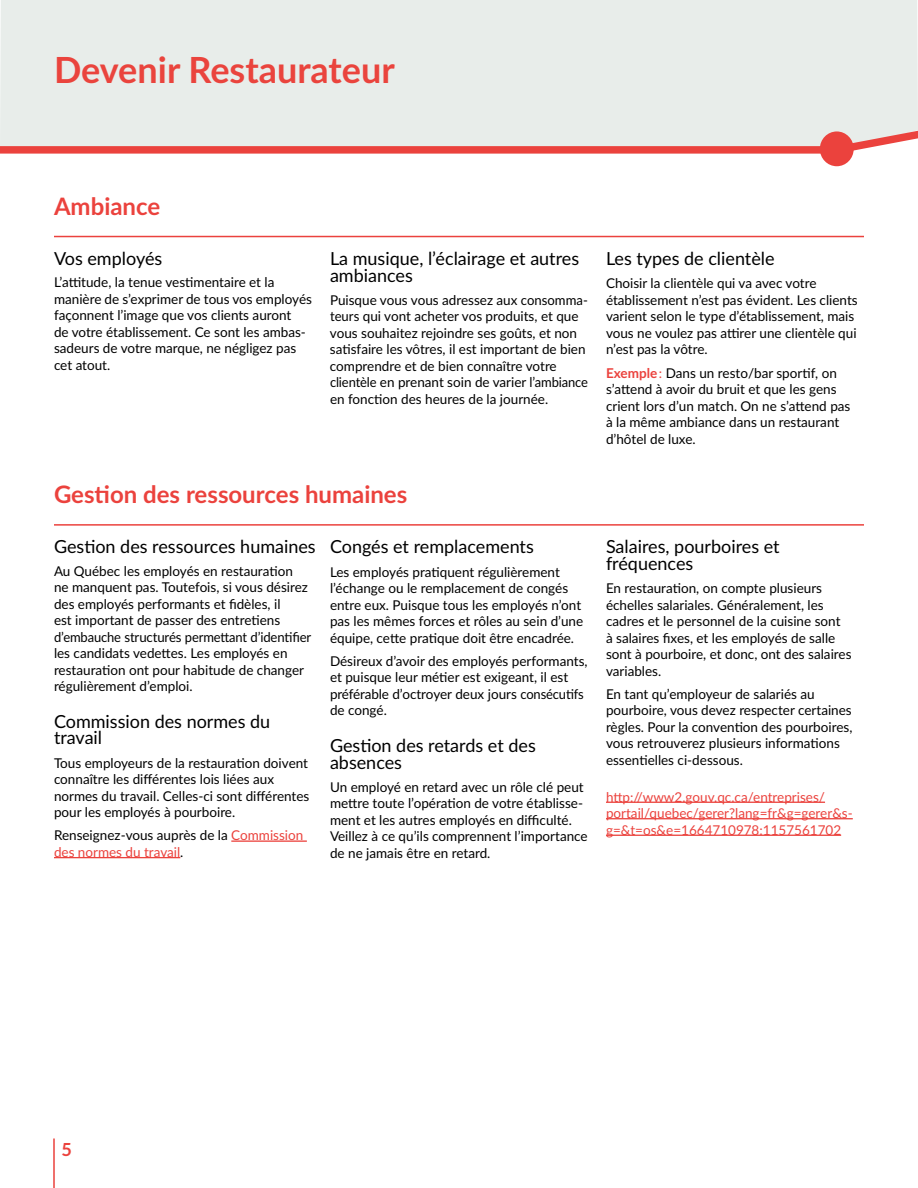
<style>
.page{position:relative;width:918px;height:1188px;background:#fff}
.page>*{position:absolute;margin:0;border:0;box-sizing:border-box;transform-origin:0 0}
.t1{font:700 36px "Lato";color:#ea443d}
.t2{font:700 24px "Lato";color:#eb423d}
.t3{font:18px/16.5px "Lato";color:#000}
.t4{font:700 18px "Lato";color:#eb423d}
.t5{font:13.5px/16.5px "Lato";color:#000}
.t6{font:13.5px/16.5px "Lato";color:#eb423d}
.s1{color:#000}
.s2{font-weight:700;color:#eb423d}
.s3{color:#eb423d}
</style>
<div class="page">
<hr style="left:53px;top:1138px;width:2px;height:50px;background:#eb423d">
<hr style="left:54px;top:236px;width:810px;height:1px;background:#eb423d">
<hr style="left:54px;top:524px;width:810px;height:2px;background:#eb423d">
<hr style="left:231px;top:840px;width:76px;height:2px;background:#eb423d">
<hr style="left:54px;top:857px;width:126px;height:1px;background:#eb423d">
<hr style="left:606px;top:802px;width:219px;height:1px;background:#eb423d">
<hr style="left:606px;top:818px;width:247px;height:1px;background:#eb423d">
<hr style="left:606px;top:835px;width:235px;height:1px;background:#eb423d">
<div style="left:0;top:0;width:917px;height:146px;background:#e8edea"></div>
<div style="left:0;top:146px;width:838px;height:8px;background:#eb423d"></div>
<svg style="left:827px;top:24px;width:91px;height:130px;background:#e9e6e3"></svg>
<div style="left:820px;top:131px;width:34px;height:35px;background:#eb423d;border-radius:50%"></div>
<h1 class="t1" style="left:54px;top:43px;width:342px">Devenir Restaurateur</h1>
<h2 class="t2" style="left:54px;top:188px;width:108px">Ambiance</h2>
<h3 class="t3" style="left:54px;top:250px;width:110px">Vos employés</h3>
<p class="t5" style="left:54px;top:274px;width:259px">L’attitude, la tenue vestimentaire et la manière de s’exprimer de tous vos employés façonnent l’image que vos clients auront<br>de votre établissement. Ce sont les ambas&shy;sadeurs de votre marque, ne négligez pas cet atout.</p>
<h3 class="t3" style="left:330px;top:250px;width:251px">La musique, l’éclairage et autres ambiances</h3>
<p class="t5" style="left:330px;top:291px;width:259px">Puisque vous vous adressez aux consomma&shy;teurs qui vont acheter vos produits, et que vous souhaitez rejoindre ses goûts, et non satisfaire les vôtres, il est important de bien comprendre et de bien connaître votre clientèle en prenant soin de varier l’ambiance en fonction des heures de la journée.</p>
<h2 class="t2" style="left:54px;top:477px;width:355px">Gestion des ressources humaines</h2>
<h3 class="t3" style="left:54px;top:538px;width:263px">Gestion des ressources humaines</h3>
<h3 class="t3" style="left:330px;top:538px;width:205px">Congés et remplacements</h3>
<p class="t5" style="left:330px;top:563px;width:255px">Les employés pratiquent régulièrement l’échange ou le remplacement de congés entre eux. Puisque tous les employés n’ont pas les mêmes forces et rôles au sein d’une équipe, cette pratique doit être encadrée.</p>
<p class="t5" style="left:330px;top:652px;width:259px">Désireux d’avoir des employés performants, et puisque leur métier est exigeant, il est préférable d’octroyer deux jours consécutifs de congé.</p>
<h3 class="t3" style="left:330px;top:736px;width:207px">Gestion des retards et des absences</h3>
<p class="t5" style="left:330px;top:778px;width:259px">Un employé en retard avec un rôle clé peut mettre toute l’opération de votre établisse&shy;ment et les autres employés en difficulté.<br>Veillez à ce qu’ils comprennent l’importance de ne jamais être en retard.</p>
<p class="t5" style="left:54px;top:562px;width:259px">Au Québec les employés en restauration<br>ne manquent pas. Toutefois, si vous désirez des employés performants et fidèles, il<br>est important de passer des entretiens d’embauche structurés permettant d’identifier les candidats vedettes. Les employés en restauration ont pour habitude de changer régulièrement d’emploi.</p>
<h3 class="t3" style="left:54px;top:712px;width:218px">Commission des normes du travail</h3>
<p class="t5" style="left:54px;top:754px;width:257px">Tous employeurs de la restauration doivent connaître les différentes lois liées aux normes du travail. Celles-ci sont différentes pour les employés à pourboire.</p>
<p class="t6" style="left:54px;top:827px;width:251px"><span class="s1">Renseignez-vous auprès de la</span> Commission des normes du travail<span class="s1">.</span></p>
<h3 class="t3" style="left:606px;top:250px;width:170px">Les types de clientèle</h3>
<p class="t5" style="left:606px;top:275px;width:253px">Choisir la clientèle qui va avec votre établissement n’est pas évident. Les clients varient selon le type d’établissement, mais vous ne voulez pas attirer une clientèle qui n’est pas la vôtre.</p>
<p class="t5" style="left:606px;top:364px;width:246px"><span class="s2">Exemple</span> <span class="s3">:</span> Dans un resto/bar sportif, on s’attend à avoir du bruit et que les gens crient lors d’un match. On ne s’attend pas à la même ambiance dans un restaurant d’hôtel de luxe.</p>
<h3 class="t3" style="left:606px;top:538px;width:175px">Salaires, pourboires et fréquences</h3>
<p class="t5" style="left:606px;top:579px;width:247px">En restauration, on compte plusieurs échelles salariales. Généralement, les cadres et le personnel de la cuisine sont<br>à salaires fixes, et les employés de salle sont à pourboire, et donc, ont des salaires variables.</p>
<p class="t5" style="left:606px;top:685px;width:248px">En tant qu’employeur de salariés au pourboire, vous devez respecter certaines règles. Pour la convention des pourboires, vous retrouverez plusieurs informations essentielles ci-dessous.</p>
<p class="t6" style="left:606px;top:788px;width:248px">http://www2.gouv.qc.ca/entreprises/ portail/quebec/gerer?lang=fr&amp;g=gerer&amp;s&shy;g=&amp;t=os&amp;e=1664710978:1157561702</p>
<h3 class="t4" style="left:62px;top:1136px;width:12px">5</h3>
</div>
